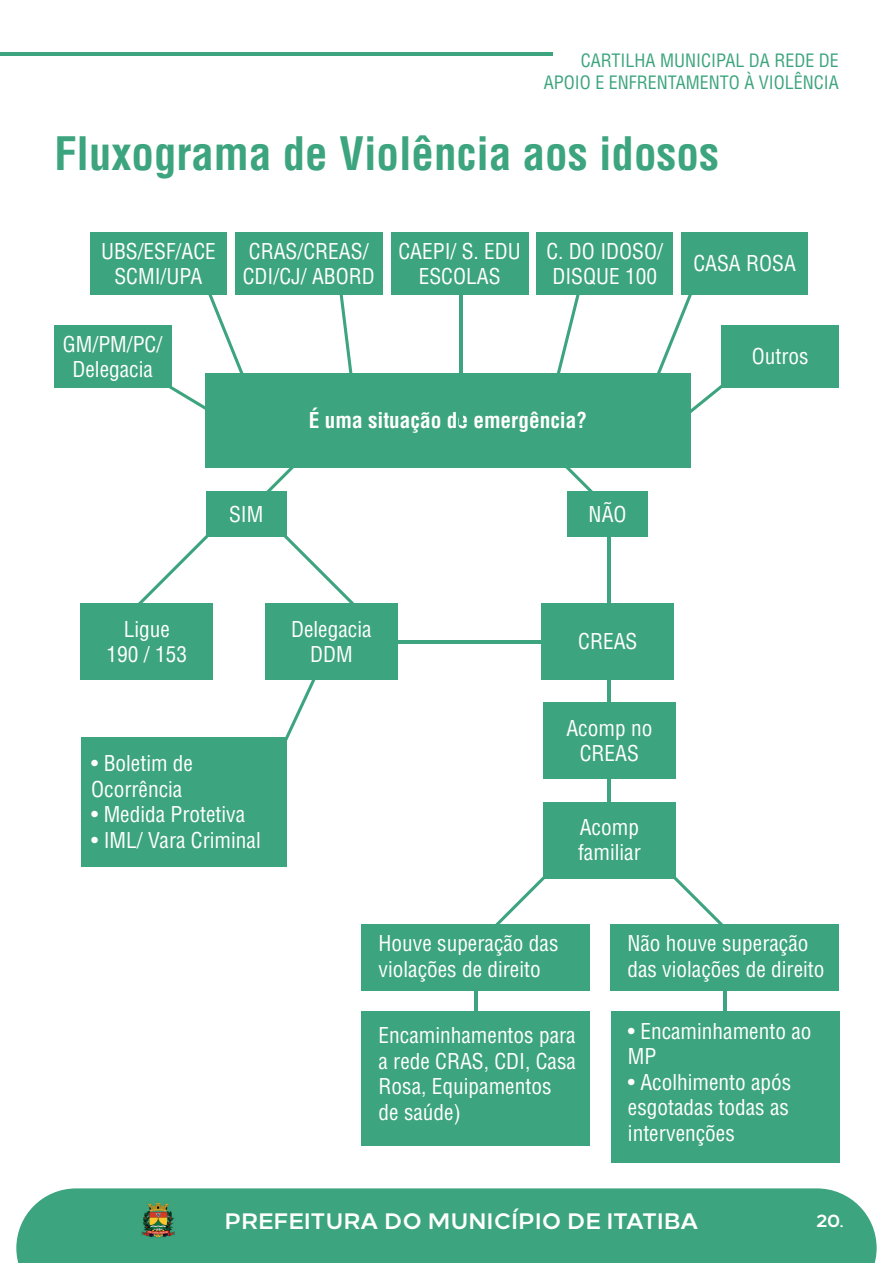
<style>
.page{position:relative;width:893px;height:1263px;background:#fff}
.page>*{position:absolute;margin:0;border:0;box-sizing:border-box;transform-origin:0 0}
.t1{font:700 condensed 45px "Helvetica LT Std";color:#3ca47e}
.t2{font:700 22.35px "Loew";color:#fff}
.t3{font:condensed 21.3px/25.7px "Helvetica LT Std";color:#fff}
.t4{font:700 condensed 21.3px "Helvetica LT Std";color:#fff}
.t5{font:condensed 18px/21.6px "Helvetica LT Std";color:#3ca47e;text-align:right}
.t6{font:700 18px "Loew";color:#fff}
</style>
<div class="page">
<div style="left:16px;top:1188px;width:861px;height:75px;background:#3ca47e"></div>
<img style="left:140px;top:1201px;width:36px;height:37px">
<hr style="left:0;top:53px;width:552px;height:3px;background:#3ca47e">
<hr style="left:608px;top:680px;width:3px;height:122px;background:#3ca47e">
<div style="left:205px;top:373px;width:486px;height:95px;background:#3ca47e"></div>
<svg style="left:266px;top:468px;width:28px;height:23px"></svg>
<svg style="left:495px;top:876px;width:52px;height:48px"></svg>
<svg style="left:565px;top:468px;width:28px;height:27px"></svg>
<svg style="left:670px;top:877px;width:53px;height:47px"></svg>
<div style="left:206px;top:491px;width:81px;height:46px;background:#3ca47e"></div>
<div style="left:568px;top:491px;width:80px;height:46px;background:#3ca47e"></div>
<div style="left:81px;top:603px;width:132px;height:77px;background:#3ca47e"></div>
<div style="left:81px;top:737px;width:206px;height:129px;background:#3ca47e"></div>
<div style="left:362px;top:924px;width:228px;height:66px;background:#3ca47e"></div>
<div style="left:362px;top:1011px;width:228px;height:135px;background:#3ca47e"></div>
<div style="left:610px;top:924px;width:229px;height:66px;background:#3ca47e"></div>
<div style="left:611px;top:1011px;width:228px;height:152px;background:#3ca47e"></div>
<div style="left:54px;top:325px;width:117px;height:63px;background:#3ca47e"></div>
<div style="left:722px;top:325px;width:117px;height:63px;background:#3ca47e"></div>
<div style="left:391px;top:232px;width:137px;height:63px;background:#3ca47e"></div>
<div style="left:90px;top:232px;width:137px;height:63px;background:#3ca47e"></div>
<div style="left:537px;top:232px;width:136px;height:63px;background:#3ca47e"></div>
<div style="left:681px;top:232px;width:127px;height:63px;background:#3ca47e"></div>
<div style="left:235px;top:232px;width:148px;height:63px;background:#3ca47e"></div>
<div style="left:265px;top:603px;width:133px;height:77px;background:#3ca47e"></div>
<div style="left:543px;top:702px;width:133px;height:77px;background:#3ca47e"></div>
<div style="left:543px;top:802px;width:133px;height:76px;background:#3ca47e"></div>
<div style="left:541px;top:603px;width:133px;height:77px;background:#3ca47e"></div>
<svg style="left:138px;top:535px;width:71px;height:68px"></svg>
<svg style="left:284px;top:536px;width:70px;height:67px"></svg>
<hr style="left:608px;top:537px;width:3px;height:66px;background:#3ca47e">
<hr style="left:395px;top:640px;width:162px;height:3px;background:#3ca47e">
<svg style="left:169px;top:295px;width:75px;height:115px"></svg>
<hr style="left:460px;top:295px;width:3px;height:130px;background:#3ca47e">
<svg style="left:557px;top:295px;width:23px;height:78px"></svg>
<svg style="left:339px;top:295px;width:14px;height:78px"></svg>
<svg style="left:657px;top:295px;width:65px;height:118px"></svg>
<svg style="left:285px;top:680px;width:31px;height:61px"></svg>
<hr style="left:474px;top:982px;width:3px;height:41px;background:#3ca47e">
<hr style="left:723px;top:982px;width:3px;height:41px;background:#3ca47e">
<p class="t5" style="left:544px;top:49px;width:297px">CARTILHA MUNICIPAL DA REDE DE<br>APOIO E ENFRENTAMENTO À VIOLÊNCIA</p>
<h1 class="t1" style="left:54px;top:126px;width:666px">Fluxograma de Violência aos idosos</h1>
<p class="t3" style="left:101px;top:238px;width:116px;text-align:center">UBS/ESF/ACE<br>SCMI/UPA</p>
<p class="t3" style="left:546px;top:238px;width:118px">C. DO IDOSO/<br>DISQUE 100</p>
<p class="t3" style="left:243px;top:238px;width:134px">CRAS/CREAS/<br>CDI/CJ/ ABORD</p>
<p class="t3" style="left:398px;top:238px;width:124px;text-align:center">CAEPI/ S. EDU<br>ESCOLAS</p>
<p class="t3" style="left:63px;top:331px;width:101px;text-align:center">GM/PM/PC/<br>Delegacia</p>
<p class="t4" style="left:309px;top:407px;width:280px">É uma situação de emergência?</p>
<p class="t3" style="left:229px;top:501px;width:36px">SIM</p>
<p class="t3" style="left:589px;top:501px;width:39px">NÃO</p>
<p class="t3" style="left:693px;top:251px;width:104px">CASA ROSA</p>
<p class="t3" style="left:752px;top:344px;width:58px">Outros</p>
<p class="t3" style="left:107px;top:616px;width:82px;text-align:center">Ligue<br>190 / 153</p>
<p class="t3" style="left:291px;top:616px;width:82px;text-align:center">Delegacia<br>DDM</p>
<p class="t3" style="left:91px;top:750px;width:103px">• Boletim de<br>Ocorrência</p>
<p class="t3" style="left:91px;top:801px;width:155px">• Medida Protetiva</p>
<p class="t3" style="left:91px;top:827px;width:171px">• IML/ Vara Criminal</p>
<p class="t3" style="left:578px;top:629px;width:61px">CREAS</p>
<p class="t3" style="left:566px;top:715px;width:87px;text-align:center">Acomp no<br>CREAS</p>
<p class="t3" style="left:578px;top:814px;width:64px">Acomp familiar</p>
<p class="t3" style="left:379px;top:931px;width:181px">Houve superação das violações de direito</p>
<p class="t3" style="left:379px;top:1022px;width:199px">Encaminhamentos para a rede CRAS, CDI, Casa<br>Rosa, Equipamentos de saúde)</p>
<p class="t3" style="left:627px;top:931px;width:199px">Não houve superação das violações de direito</p>
<p class="t3" style="left:628px;top:1018px;width:185px">• Encaminhamento ao<br>MP</p>
<p class="t3" style="left:628px;top:1069px;width:165px;text-align:justify">• Acolhimento após esgotadas todas as intervenções</p>
<p class="t2" style="left:224px;top:1202px;width:476px">PREFEITURA DO MUNICÍPIO DE ITATIBA</p>
<p class="t6" style="left:816px;top:1206px;width:29px">20.</p>
</div>
